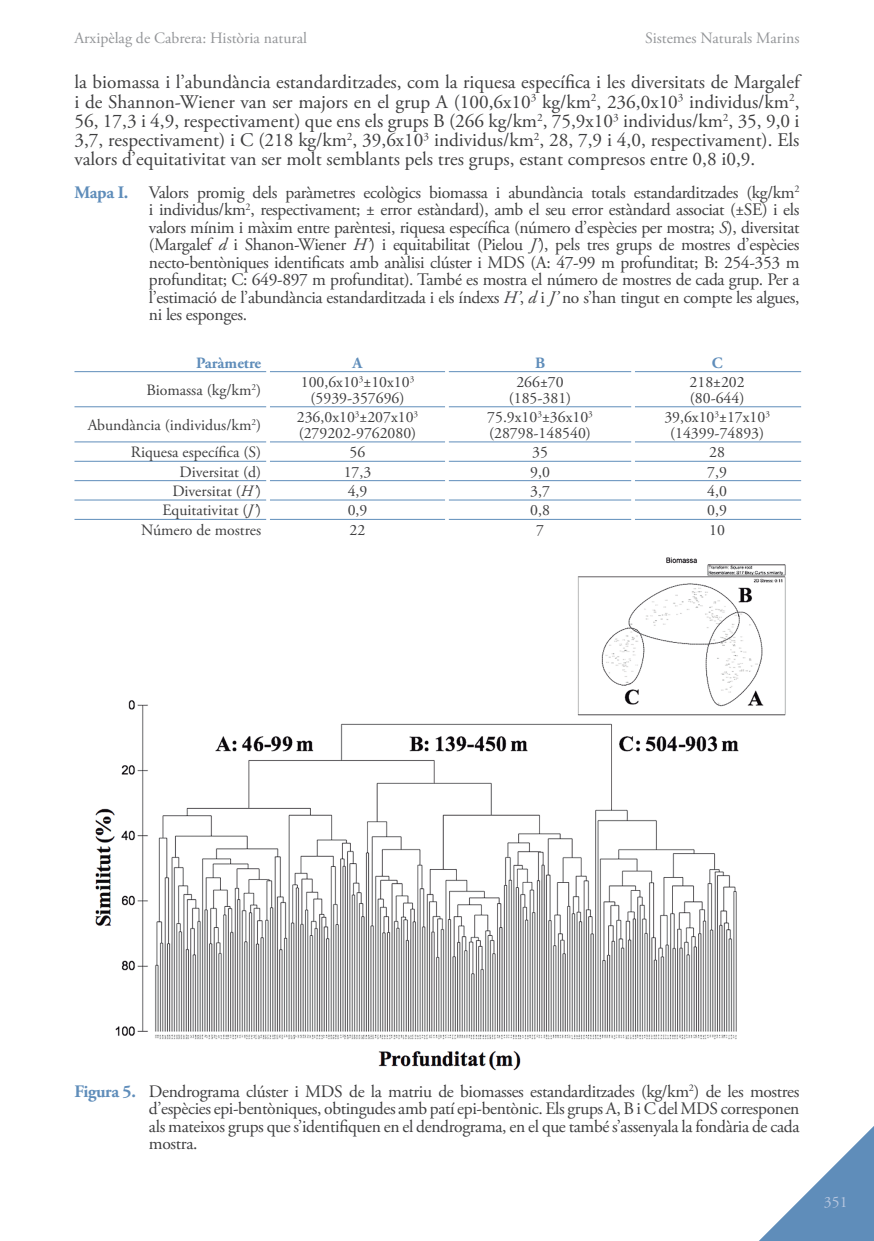
<style>
.page{position:relative;width:874px;height:1241px;background:#fff}
.page>*{position:absolute;margin:0;border:0;box-sizing:border-box;transform-origin:0 0}
.text{font:19.25px/19.2px "Adobe Garamond Pro";color:#3e3e3f;text-align:justify}
.t1{font:17.5px/17.5px "Adobe Garamond Pro";letter-spacing:-.02em;color:#3e3e3f;text-align:justify}
.taula_03{font:15.75px "Adobe Garamond Pro";color:#3e3e3f}
.taula_02{font:15.75px "Adobe Garamond Pro";color:#3e3e3f}
.t2{font:15.75px "Adobe Garamond Pro";color:#939598}
.taula_02-2{font:700 15.75px "Adobe Garamond Pro";color:#5f8dba}
.taula_03-2{font:700 15.75px "Adobe Garamond Pro";color:#5f8dba}
.t3{font:15.75px "Adobe Garamond Pro";color:#b8c7df}
.s1{font-weight:700;color:#5f8dba}
.s2{font-style:italic}
</style>
<div class="page">
<hr style="left:74px;top:371px;width:192px;height:1px;background:#5f8dba">
<hr style="left:270px;top:371px;width:175px;height:1px;background:#5f8dba">
<hr style="left:448px;top:371px;width:183px;height:1px;background:#5f8dba">
<hr style="left:634px;top:371px;width:166px;height:1px;background:#5f8dba">
<hr style="left:74px;top:406px;width:192px;height:1px;background:#5f8dba">
<hr style="left:270px;top:406px;width:175px;height:1px;background:#5f8dba">
<hr style="left:448px;top:406px;width:183px;height:1px;background:#5f8dba">
<hr style="left:634px;top:406px;width:166px;height:1px;background:#5f8dba">
<hr style="left:74px;top:441px;width:192px;height:1px;background:#5f8dba">
<hr style="left:270px;top:441px;width:175px;height:1px;background:#5f8dba">
<hr style="left:448px;top:441px;width:183px;height:1px;background:#5f8dba">
<hr style="left:634px;top:441px;width:166px;height:1px;background:#5f8dba">
<hr style="left:74px;top:461px;width:192px;height:1px;background:#5f8dba">
<hr style="left:270px;top:461px;width:175px;height:1px;background:#5f8dba">
<hr style="left:448px;top:461px;width:183px;height:1px;background:#5f8dba">
<hr style="left:634px;top:461px;width:166px;height:1px;background:#5f8dba">
<hr style="left:74px;top:480px;width:192px;height:1px;background:#5f8dba">
<hr style="left:270px;top:480px;width:175px;height:1px;background:#5f8dba">
<hr style="left:448px;top:480px;width:183px;height:1px;background:#5f8dba">
<hr style="left:634px;top:480px;width:166px;height:1px;background:#5f8dba">
<hr style="left:74px;top:499px;width:192px;height:1px;background:#5f8dba">
<hr style="left:270px;top:499px;width:175px;height:1px;background:#5f8dba">
<hr style="left:448px;top:499px;width:183px;height:1px;background:#5f8dba">
<hr style="left:634px;top:499px;width:166px;height:1px;background:#5f8dba">
<hr style="left:74px;top:519px;width:192px;height:1px;background:#5f8dba">
<hr style="left:270px;top:519px;width:175px;height:1px;background:#5f8dba">
<hr style="left:448px;top:519px;width:183px;height:1px;background:#5f8dba">
<hr style="left:634px;top:519px;width:166px;height:1px;background:#5f8dba">
<img style="left:95px;top:557px;width:691px;height:514px">
<svg style="left:760px;top:1127px;width:113px;height:113px"></svg>
<p class="t2" style="left:74px;top:29px;width:234px">Arxipèlag de Cabrera: Història natural</p>
<p class="t2" style="left:644px;top:29px;width:156px">Sistemes Naturals Marins</p>
<p class="text" style="left:74px;top:73px;width:726px">la biomassa i l’abundància estandarditzades, com la riquesa específica i les diversitats de Margalef i de Shannon-Wiener van ser majors en el grup A (100,6x10<sup>3</sup> kg/km<sup>2</sup>, 236,0x10<sup>3</sup> individus/km<sup>2</sup>, 56, 17,3 i 4,9, respectivament) que ens els grups B (266 kg/km<sup>2</sup>, 75,9x10<sup>3</sup> individus/km<sup>2</sup>, 35, 9,0 i 3,7, respectivament) i C (218 kg/km<sup>2</sup>, 39,6x10<sup>3</sup> individus/km<sup>2</sup>, 28, 7,9 i 4,0, respectivament). Els valors d’equitativitat van ser molt semblants pels tres grups, estant compresos entre 0,8 i0,9.</p>
<p class="t1" style="left:149px;top:184px;width:651px;text-indent:-74px"><span class="s1">Mapa I.</span> Valors promig dels paràmetres ecològics biomassa i abundància totals estandarditzades (kg/km<sup>2 </sup>i individus/km<sup>2</sup>, respectivament; ± error estàndard), amb el seu error estàndard associat (±SE) i els valors mínim i màxim entre parèntesi, riquesa específica (número d’espècies per mostra; <span class="s2">S</span>), diversitat (Margalef <span class="s2">d</span> i Shanon-Wiener <span class="s2">H’</span>) i equitabilitat (Pielou <span class="s2">J’</span>), pels tres grups de mostres d’espècies necto-bentòniques identificats amb anàlisi clúster i MDS (A: 47-99 m profunditat; B: 254-353 m profunditat; C: 649-897 m profunditat). També es mostra el número de mostres de cada grup. Per a l’estimació de l’abundància estandarditzada i els índexs <span class="s2">H’</span>, <span class="s2">d</span> i <span class="s2">J’</span> no s’han tingut en compte les algues, ni les esponges.</p>
<p class="taula_02-2" style="left:196px;top:353px;width:67px">Paràmetre</p>
<p class="taula_03-2" style="left:352px;top:353px;width:11px">A</p>
<p class="taula_03-2" style="left:534px;top:353px;width:12px">B</p>
<p class="taula_03-2" style="left:711px;top:353px;width:12px">C</p>
<p class="taula_02" style="left:146px;top:380px;width:116px">Biomassa (kg/km<sup>2</sup>)</p>
<p class="taula_03" style="left:300px;top:372px;width:115px">100,6x10<sup>3</sup>±10x10<sup>3</sup></p>
<p class="taula_03" style="left:310px;top:388px;width:95px">(5939-357696)</p>
<p class="taula_03" style="left:516px;top:372px;width:49px">266±70</p>
<p class="taula_03" style="left:508px;top:388px;width:64px">(185-381)</p>
<p class="taula_03" style="left:689px;top:372px;width:57px">218±202</p>
<p class="taula_03" style="left:689px;top:388px;width:56px">(80-644)</p>
<p class="taula_02" style="left:88px;top:415px;width:175px">Abundància (individus/km<sup>2</sup>)</p>
<p class="taula_03" style="left:297px;top:407px;width:123px">236,0x10<sup>3</sup>±207x10<sup>3</sup></p>
<p class="taula_03" style="left:298px;top:423px;width:119px">(279202-9762080)</p>
<p class="taula_03" style="left:487px;top:407px;width:107px">75.9x10<sup>3</sup>±36x10<sup>3</sup></p>
<p class="taula_03" style="left:489px;top:423px;width:103px">(28798-148540)</p>
<p class="taula_03" style="left:664px;top:407px;width:107px">39,6x10<sup>3</sup>±17x10<sup>3</sup></p>
<p class="taula_03" style="left:669px;top:423px;width:95px">(14399-74893)</p>
<p class="taula_02" style="left:131px;top:443px;width:132px">Riquesa específica (S)</p>
<p class="taula_03" style="left:349px;top:443px;width:17px">56</p>
<p class="taula_03" style="left:532px;top:443px;width:17px">35</p>
<p class="taula_03" style="left:709px;top:443px;width:17px">28</p>
<p class="taula_02" style="left:179px;top:462px;width:83px">Diversitat (d)</p>
<p class="taula_03" style="left:343px;top:462px;width:29px">17,3</p>
<p class="taula_03" style="left:530px;top:462px;width:21px">9,0</p>
<p class="taula_03" style="left:707px;top:462px;width:21px">7,9</p>
<p class="taula_02" style="left:172px;top:481px;width:90px">Diversitat (<span class="s2">H’</span>)</p>
<p class="taula_03" style="left:347px;top:481px;width:21px">4,9</p>
<p class="taula_03" style="left:530px;top:481px;width:21px">3,7</p>
<p class="taula_03" style="left:707px;top:481px;width:21px">4,0</p>
<p class="taula_02" style="left:162px;top:501px;width:100px">Equitativitat (<span class="s2">J’</span>)</p>
<p class="taula_03" style="left:347px;top:501px;width:21px">0,9</p>
<p class="taula_03" style="left:530px;top:501px;width:21px">0,8</p>
<p class="taula_03" style="left:707px;top:501px;width:21px">0,9</p>
<p class="taula_02" style="left:141px;top:520px;width:121px">Número de mostres</p>
<p class="taula_03" style="left:349px;top:520px;width:17px">22</p>
<p class="taula_03" style="left:536px;top:520px;width:9px">7</p>
<p class="taula_03" style="left:709px;top:520px;width:17px">10</p>
<p class="t1" style="left:149px;top:1082px;width:651px;text-indent:-74px"><span class="s1">Figura 5.</span> Dendrograma clúster i MDS de la matriu de biomasses estandarditzades (kg/km<sup>2</sup>) de les mostres d’espècies epi-bentòniques, obtingudes amb patí epi-bentònic. Els grups A, B i C del MDS corresponen als mateixos grups que s’identifiquen en el dendrograma, en el que també s’assenyala la fondària de cada mostra.</p>
<p class="t3" style="left:823px;top:1191px;width:25px">351</p>
</div>
